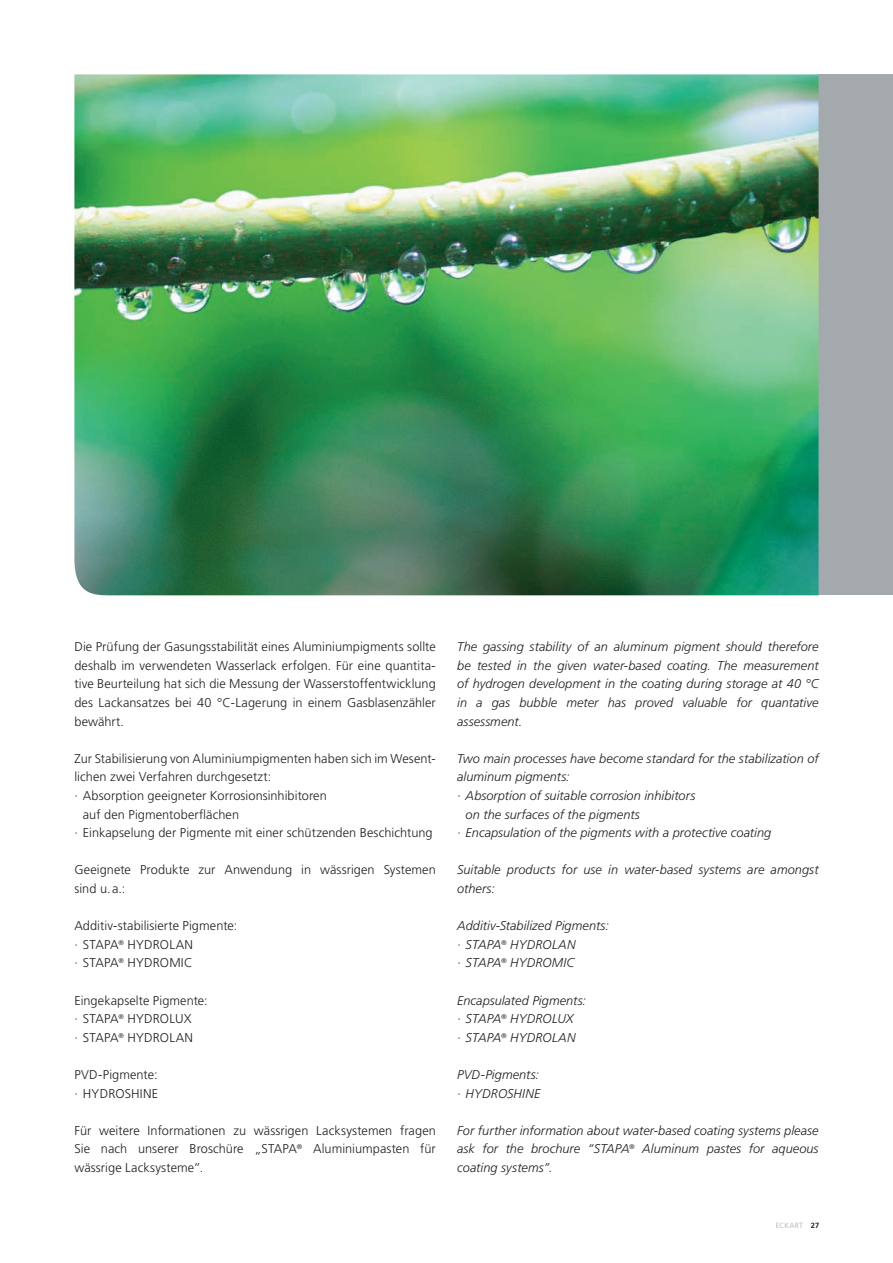
<style>
.page{position:relative;width:893px;height:1263px;background:#fff}
.page>*{position:absolute;margin:0;border:0;box-sizing:border-box;transform-origin:0 0}
.t1{font:300 12.75px/18.6px "Frutiger LT Std";letter-spacing:.005em;color:#231f20}
.t2{font:italic 300 12.75px/18.6px "Frutiger LT Std";letter-spacing:.005em;color:#231f20}
.t3{font:300 7.5px "Frutiger LT Std";letter-spacing:.02em;color:#a3a9ac}
.s1{font-weight:700;color:#231f20}
</style>
<div class="page">
<div style="left:819px;top:74px;width:74px;height:521px;background:#a3a9ac"></div>
<img style="left:74px;top:74px;width:745px;height:521px">
<p class="t1" style="left:74px;top:638px;width:363px;text-align:justify">Die Prüfung der Gasungsstabilität eines Aluminiumpigments sollte deshalb im verwendeten Wasserlack erfolgen. Für eine quantita&shy;tive Beurteilung hat sich die Messung der Wasserstoffentwicklung des Lackansatzes bei 40 °C-Lagerung in einem Gasblasenzähler bewährt.</p>
<p class="t1" style="left:74px;top:749px;width:363px">Zur Stabilisierung von Aluminiumpigmenten haben sich im Wesent-</p>
<p class="t1" style="left:74px;top:768px;width:199px">lichen zwei Verfahren durchgesetzt:</p>
<p class="t1" style="left:74px;top:786px;width:254px">· Absorption geeigneter Korrosionsinhibitoren</p>
<p class="t1" style="left:83px;top:805px;width:158px">auf den Pigmentoberflächen</p>
<p class="t1" style="left:74px;top:824px;width:360px">· Einkapselung der Pigmente mit einer schützenden Beschichtung</p>
<p class="t1" style="left:74px;top:861px;width:363px">Geeignete Produkte zur Anwendung in wässrigen Systemen sind u. a.:</p>
<p class="t1" style="left:74px;top:917px;width:164px">Additiv-stabilisierte Pigmente: · STAPA<sup>®</sup> HYDROLAN<br>· STAPA<sup>®</sup> HYDROMIC</p>
<p class="t1" style="left:74px;top:991px;width:135px">Eingekapselte Pigmente: · STAPA<sup>®</sup> HYDROLUX<br>· STAPA<sup>®</sup> HYDROLAN</p>
<p class="t1" style="left:74px;top:1065px;width:85px">PVD-Pigmente: · HYDROSHINE</p>
<p class="t1" style="left:74px;top:1121px;width:363px;text-align:justify">Für weitere Informationen zu wässrigen Lacksystemen fragen Sie nach unserer Broschüre „STAPA<sup>®</sup> Aluminiumpasten für wässrige Lacksysteme”.</p>
<p class="t2" style="left:457px;top:638px;width:363px;text-align:justify">The gassing stability of an aluminum pigment should therefore be tested in the given water-based coating. The measurement of hydrogen development in the coating during storage at 40 °C in a gas bubble meter has proved valuable for quantative assessment.</p>
<p class="t2" style="left:457px;top:749px;width:363px">Two main processes have become standard for the stabilization of</p>
<p class="t2" style="left:457px;top:768px;width:114px">aluminum pigments:</p>
<p class="t2" style="left:457px;top:786px;width:240px">· Absorption of suitable corrosion inhibitors</p>
<p class="t2" style="left:466px;top:805px;width:176px">on the surfaces of the pigments</p>
<p class="t2" style="left:457px;top:824px;width:316px">· Encapsulation of the pigments with a protective coating</p>
<p class="t2" style="left:457px;top:861px;width:363px">Suitable products for use in water-based systems are amongst others:</p>
<p class="t2" style="left:457px;top:917px;width:153px">Additiv-Stabilized Pigments: · STAPA<sup>®</sup> HYDROLAN<br>· STAPA<sup>®</sup> HYDROMIC</p>
<p class="t2" style="left:457px;top:991px;width:131px">Encapsulated Pigments: · STAPA<sup>®</sup> HYDROLUX<br>· STAPA<sup>®</sup> HYDROLAN</p>
<p class="t2" style="left:457px;top:1065px;width:85px">PVD-Pigments: · HYDROSHINE</p>
<p class="t2" style="left:457px;top:1121px;width:363px;text-align:justify">For further information about water-based coating systems please ask for the brochure “STAPA<sup>®</sup> Aluminum pastes for aqueous coating systems”.</p>
<p class="t3" style="left:776px;top:1221px;width:45px">ECKART <span class="s1">27</span></p>
</div>
